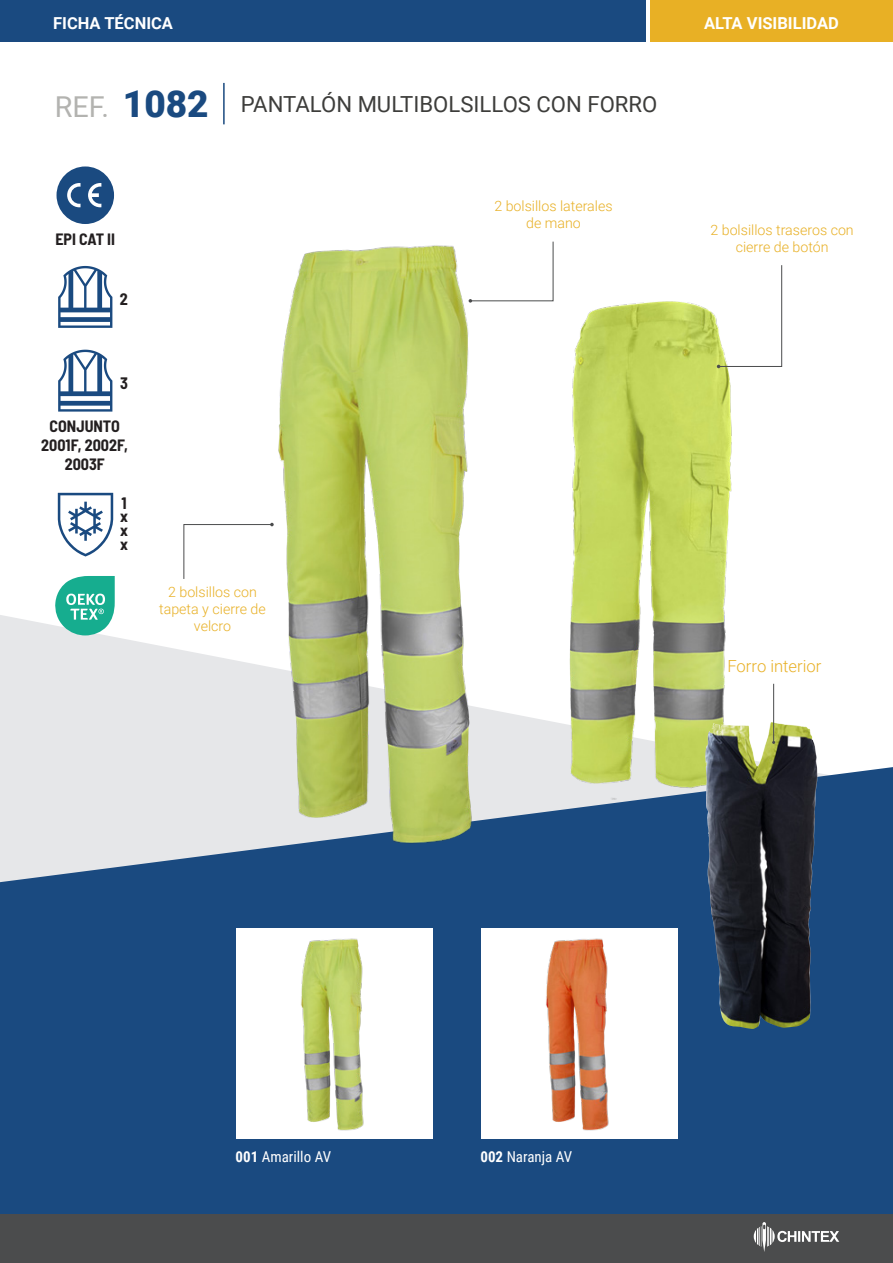
<style>
.page{position:relative;width:893px;height:1263px;background:#fff}
.page>*{position:absolute;margin:0;border:0;box-sizing:border-box;transform-origin:0 0}
.t1{font:22.2px "Roboto";color:#3d3d3b}
.t2{font:300 16.65px "Roboto";color:#e8b025}
.t3{font:700 16.5px "Roboto";color:#fff}
.t4{font:700 semi-condensed 16.2px/13.5px "Barlow";color:#231f20;text-align:justify}
.t5{font:700 semi-condensed 16.05px/19.2px "Barlow";color:#231f20;text-align:center}
.t6{font:15px "Roboto Condensed";color:#fff}
.t7{font:300 14.25px/17.1px "Roboto";color:#e8b025;text-align:center}
.s1{font-size:28.8px;color:#b3b3b0}
.s2{font-weight:900;font-size:37.05px;color:#1a4a80}
.s3{font-weight:700}
</style>
<div class="page">
<svg style="left:0;top:615px;width:563px;height:150px;fill:#e6e7e9"></svg>
<svg style="left:0;top:765px;width:893px;height:449px;background:#2f5988"></svg>
<div style="left:0;top:0;width:645px;height:42px;background:#1a4a80"></div>
<div style="left:0;top:1214px;width:893px;height:49px;background:#4b4c4d"></div>
<div style="left:650px;top:0;width:243px;height:42px;background:#e8b025"></div>
<svg style="left:754px;top:1222px;width:85px;height:30px"></svg>
<hr style="left:223px;top:83px;width:2px;height:41px;background:#1a4a80">
<img style="left:563px;top:301px;width:258px;height:501px">
<img style="left:236px;top:245px;width:249px;height:607px">
<div style="left:236px;top:928px;width:197px;height:210px;background:#fff"></div>
<div style="left:481px;top:928px;width:196px;height:210px;background:#fff"></div>
<img style="left:301px;top:938px;width:63px;height:193px">
<img style="left:546px;top:938px;width:63px;height:193px">
<img style="left:705px;top:722px;width:66px;height:307px">
<svg style="left:57px;top:166px;width:57px;height:58px"></svg>
<svg style="left:58px;top:266px;width:54px;height:62px"></svg>
<svg style="left:55px;top:576px;width:60px;height:59px"></svg>
<svg style="left:58px;top:493px;width:55px;height:63px"></svg>
<svg style="left:469px;top:241px;width:85px;height:62px"></svg>
<svg style="left:717px;top:265px;width:66px;height:103px"></svg>
<svg style="left:183px;top:523px;width:91px;height:57px"></svg>
<hr style="left:773px;top:684px;width:1px;height:58px;background:#4b4c4d">
<svg style="left:58px;top:350px;width:54px;height:62px"></svg>
<p class="t3" style="left:53px;top:11px;width:121px">FICHA TÉCNICA</p>
<p class="t3" style="left:704px;top:11px;width:136px">ALTA VISIBILIDAD</p>
<h1 class="t1" style="left:55px;top:89px;width:604px"><span class="s1">REF.</span> <span class="s2">1082</span> PANTALÓN MULTIBOLSILLOS CON FORRO</h1>
<p class="t5" style="left:55px;top:229px;width:61px">EPI CAT II</p>
<p class="t4" style="left:120px;top:291px;width:10px">2</p>
<p class="t4" style="left:120px;top:375px;width:9px">3</p>
<p class="t5" style="left:41px;top:415px;width:88px">CONJUNTO<br>2001F, 2002F,<br>2003F</p>
<p class="t4" style="left:120px;top:495px;width:9px">1 x x x</p>
<p class="t7" style="left:159px;top:583px;width:108px">2 bolsillos con tapeta y cierre de velcro</p>
<p class="t7" style="left:494px;top:197px;width:120px">2 bolsillos laterales de mano</p>
<p class="t7" style="left:710px;top:221px;width:145px">2 bolsillos traseros con cierre de botón</p>
<p class="t2" style="left:727px;top:654px;width:96px">Forro interior</p>
<p class="t6" style="left:236px;top:1146px;width:97px"><span class="s3">001</span> Amarillo AV</p>
<p class="t6" style="left:480px;top:1146px;width:93px"><span class="s3">002</span> Naranja AV</p>
</div>
